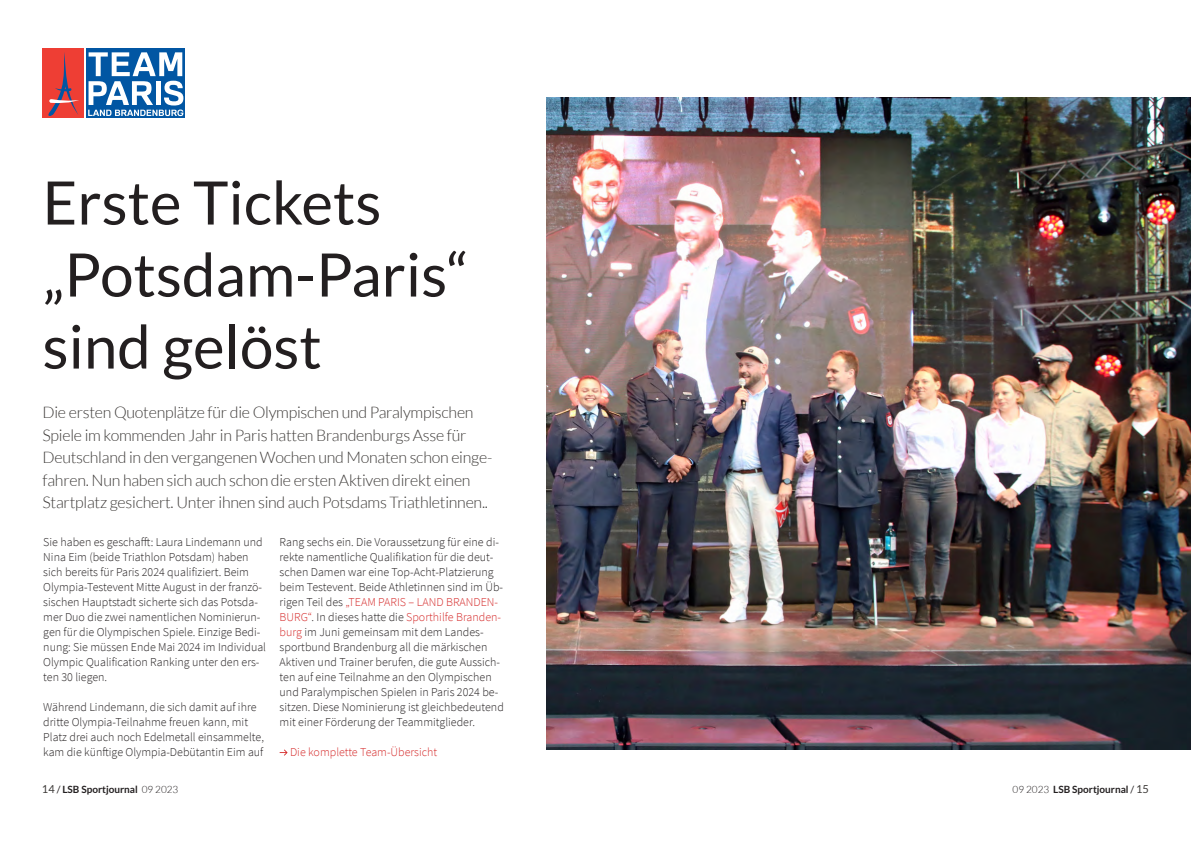
<style>
.page{position:relative;width:1191px;height:842px;background:#fff}
.page>*{position:absolute;margin:0;border:0;box-sizing:border-box;transform-origin:0 0}
.t1{font:60px/72px "Lato";color:#231f20}
.t2{font:300 16px/22.5px "Lato";letter-spacing:-.015em;color:#3e3b39}
.t3{font:300 12px/15px "Source Sans Pro";color:#231f20}
.t4{font:300 12px "Source Sans Pro";color:#d52929}
.t5{font:700 10px "Lato";color:#231f20}
.s1{color:#d52929}
.s2{font-weight:400;font-size:11px;color:#3e3b39}
.s3{font-weight:400}
.s4{font-weight:300}
</style>
<div class="page">
<svg style="left:280px;top:749px;width:8px;height:7px"></svg>
<img style="left:546px;top:97px;width:645px;height:652px">
<div style="left:41px;top:47px;width:146px;height:73px;background:linear-gradient(to bottom,#fff,#fff)"></div>
<div style="left:43px;top:49px;width:41px;height:69px;background:#ee3e34"></div>
<div style="left:87px;top:49px;width:98px;height:69px;background:#0156a3"></div>
<svg style="left:48px;top:52px;width:31px;height:64px"></svg>
<svg style="left:88px;top:52px;width:95px;height:64px"></svg>
<h1 class="t1" style="left:43px;top:170px;width:428px">Erste Tickets „Potsdam-Paris“ sind gelöst</h1>
<p class="t2" style="left:43px;top:402px;width:451px">Die ersten Quotenplätze für die Olympischen und Paralympischen Spiele im kommenden Jahr in Paris hatten Brandenburgs Asse für Deutschland in den vergangenen Wochen und Monaten schon einge&shy;fahren. Nun haben sich auch schon die ersten Aktiven direkt einen Startplatz gesichert. Unter ihnen sind auch Potsdams Triathletinnen..</p>
<p class="t3" style="left:43px;top:535px;width:224px">Sie haben es geschafft: Laura Lindemann und Nina Eim (beide Triathlon Potsdam) haben sich bereits für Paris 2024 qualifiziert. Beim Olympia-Testevent Mitte August in der franzö&shy;sischen Hauptstadt sicherte sich das Potsda&shy;mer Duo die zwei namentlichen Nominierun&shy;gen für die Olympischen Spiele. Einzige Bedi&shy;nung: Sie müssen Ende Mai 2024 im Individual Olympic Qualification Ranking unter den ers&shy;ten 30 liegen.</p>
<p class="t3" style="left:43px;top:700px;width:222px">Während Lindemann, die sich damit auf ihre dritte Olympia-Teilnahme freuen kann, mit Platz drei auch noch Edelmetall einsammelte, kam die künftige Olympia-Debütantin Eim auf</p>
<p class="t3" style="left:280px;top:535px;width:226px">Rang sechs ein. Die Voraussetzung für eine di&shy;rekte namentliche Qualifikation für die deut&shy;schen Damen war eine Top-Acht-Platzierung beim Testevent. Beide Athletinnen sind im Üb&shy;rigen Teil des <span class="s1">„TEAM PARIS – LAND BRANDEN-BURG“</span>. In dieses hatte die <span class="s1">Sporthilfe Branden&shy;burg</span> im Juni gemeinsam mit dem Landes&shy;sportbund Brandenburg all die märkischen Aktiven und Trainer berufen, die gute Aussich&shy;ten auf eine Teilnahme an den Olympischen und Paralympischen Spielen in Paris 2024 be&shy;sitzen. Diese Nominierung ist gleichbedeutend mit einer Förderung der Teammitglieder.</p>
<p class="t4" style="left:290px;top:747px;width:149px">Die komplette Team-Übersicht</p>
<p class="t5" style="left:42px;top:785px;width:138px"><span class="s2">14</span> <span class="s3">/</span> LSB Sportjournal <span class="s4">09 2023</span></p>
<p class="t5" style="left:1012px;top:785px;width:138px"><span class="s4">09 2023</span> LSB Sportjournal <span class="s3">/</span> <span class="s2">15</span></p>
</div>
